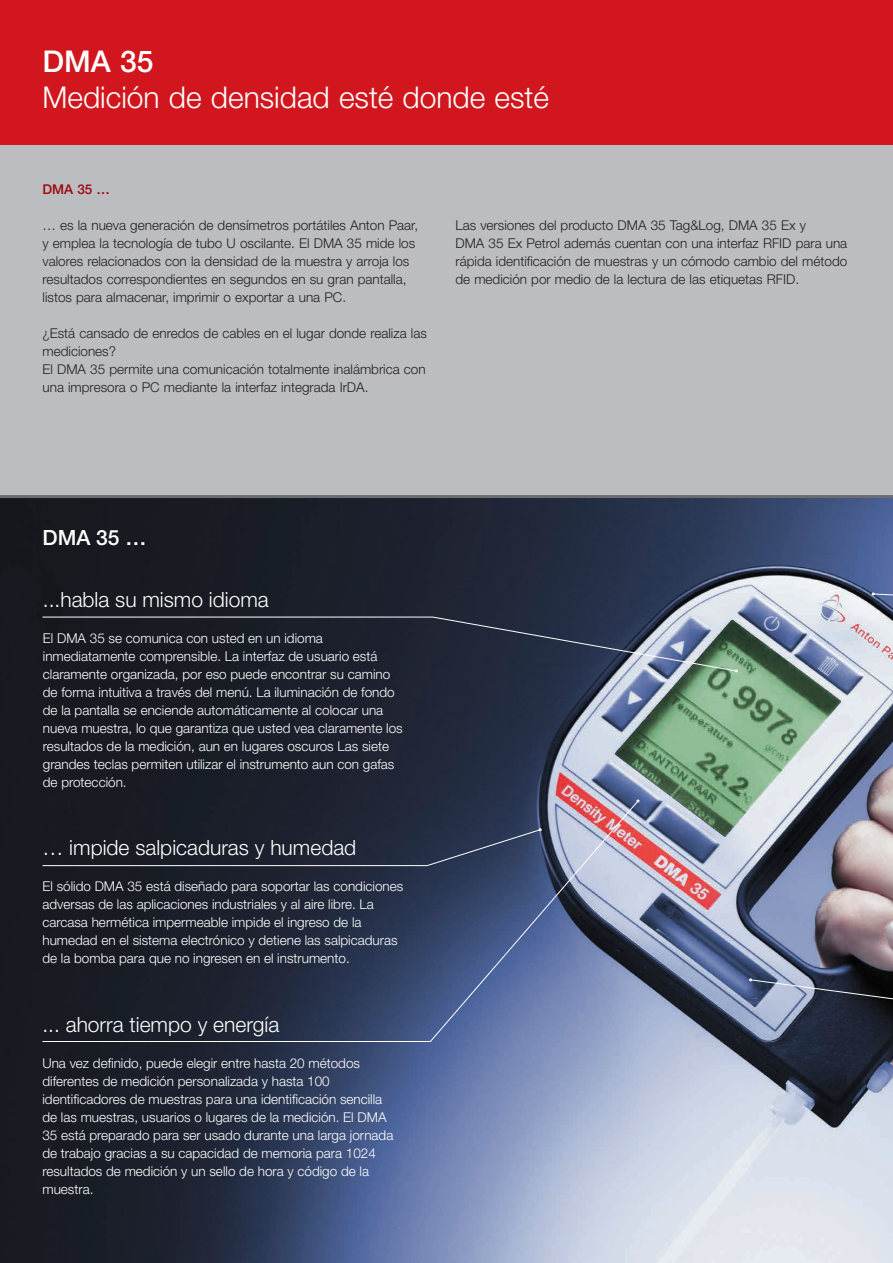
<style>
.page{position:relative;width:893px;height:1263px;background:#fff}
.page>*{position:absolute;margin:0;border:0;box-sizing:border-box;transform-origin:0 0}
.t1{font:300 30px "Helvetica Neue LT";color:#fff}
.t2{font:500 30px "Helvetica Neue LT";color:#fff}
.t3{font:300 21px "Helvetica Neue LT";color:#fff}
.t4{font:500 21px "Helvetica Neue LT";color:#fff}
.t5{font:300 13.5px/18px "Helvetica Neue LT";color:#fff}
.t6{font:300 13.5px/18px "Helvetica Neue LT";color:#231f20}
.t7{font:500 13.5px "Helvetica Neue LT";color:#9d070d}
</style>
<div class="page">
<div style="left:0;top:145px;width:893px;height:353px;background:#bcbdc0"></div>
<div style="left:0;top:0;width:893px;height:145px;background:#d2161e"></div>
<img style="left:0;top:498px;width:893px;height:765px">
<svg style="left:42px;top:616px;width:696px;height:56px;background:#303744"></svg>
<svg style="left:42px;top:800px;width:597px;height:242px;background:#373f55"></svg>
<svg style="left:872px;top:592px;width:21px;height:26px"></svg>
<svg style="left:749px;top:978px;width:144px;height:81px;background:#3f4759"></svg>
<hr style="left:0;top:495px;width:893px;height:3px;background:#6c6d70">
<h1 class="t2" style="left:43px;top:43px;width:112px">DMA 35</h1>
<h1 class="t1" style="left:43px;top:79px;width:508px">Medición de densidad esté donde esté</h1>
<p class="t7" style="left:43px;top:181px;width:69px">DMA 35 …</p>
<p class="t6" style="left:43px;top:216px;width:377px">… es la nueva generación de densímetros portátiles Anton Paar, y emplea la tecnología de tubo U oscilante. El DMA 35 mide los valores relacionados con la densidad de la muestra y arroja los resultados correspondientes en segundos en su gran pantalla, listos para almacenar, imprimir o exportar a una PC.</p>
<p class="t6" style="left:43px;top:324px;width:386px">¿Está cansado de enredos de cables en el lugar donde realiza las mediciones?<br>El DMA 35 permite una comunicación totalmente inalámbrica con una impresora o PC mediante la interfaz integrada IrDA.</p>
<p class="t6" style="left:455px;top:216px;width:393px">Las versiones del producto DMA 35 Tag&amp;Log, DMA 35 Ex y<br>DMA 35 Ex Petrol además cuentan con una interfaz RFID para una rápida identificación de muestras y un cómodo cambio del método de medición por medio de la lectura de las etiquetas RFID.</p>
<h2 class="t4" style="left:43px;top:525px;width:105px">DMA 35 …</h2>
<h2 class="t3" style="left:43px;top:586px;width:227px">...habla su mismo idioma</h2>
<p class="t5" style="left:43px;top:629px;width:361px">El DMA 35 se comunica con usted en un idioma inmediatamente comprensible. La interfaz de usuario está claramente organizada, por eso puede encontrar su camino de forma intuitiva a través del menú. La iluminación de fondo de la pantalla se enciende automáticamente al colocar una nueva muestra, lo que garantiza que usted vea claramente los resultados de la medición, aun en lugares oscuros Las siete grandes teclas permiten utilizar el instrumento aun con gafas de protección.</p>
<h2 class="t3" style="left:42px;top:835px;width:315px">… impide salpicaduras y humedad</h2>
<p class="t5" style="left:42px;top:877px;width:362px">El sólido DMA 35 está diseñado para soportar las condiciones adversas de las aplicaciones industriales y al aire libre. La carcasa hermética impermeable impide el ingreso de la humedad en el sistema electrónico y detiene las salpicaduras de la bomba para que no ingresen en el instrumento.</p>
<h2 class="t3" style="left:42px;top:1011px;width:238px">... ahorra tiempo y energía</h2>
<p class="t5" style="left:42px;top:1053px;width:352px">Una vez definido, puede elegir entre hasta 20 métodos diferentes de medición personalizada y hasta 100 identificadores de muestras para una identificación sencilla de las muestras, usuarios o lugares de la medición. El DMA 35 está preparado para ser usado durante una larga jornada de trabajo gracias a su capacidad de memoria para 1024 resultados de medición y un sello de hora y código de la muestra.</p>
</div>
